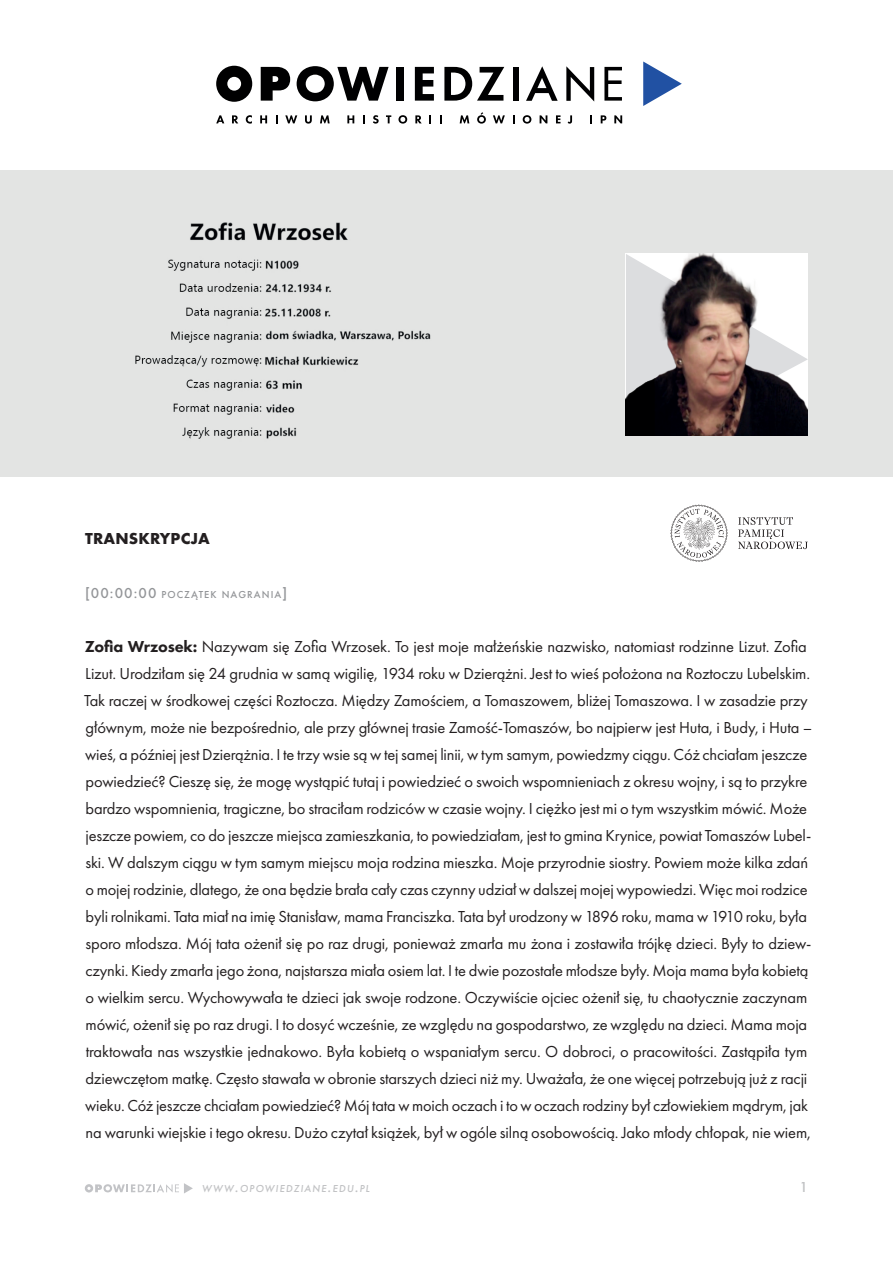
<style>
.page{position:relative;width:893px;height:1263px;background:#fff}
.page>*{position:absolute;margin:0;border:0;box-sizing:border-box;transform-origin:0 0}
.t1{font:16.5px/27px "Futura PT";letter-spacing:-.01em;color:#231f20}
.t2{font:700 16.5px "Futura PT";letter-spacing:.01em;color:#231f20}
.t3{font:500 15px "Futura PT";color:#c1c2c4}
.t4{font:500 10.5px "Futura PT";letter-spacing:.105em;color:#939598}
.t5{font:italic 500 10.5px "Futura PT";letter-spacing:.105em;color:#c1c2c4}
.s1{font-size:15px}
.s2{font-weight:800}
</style>
<div class="page">
<svg style="left:85px;top:1183px;width:108px;height:10px"></svg>
<div style="left:0;top:171px;width:893px;height:306px;background:#e3e4e3"></div>
<svg style="left:261px;top:67px;width:29px;height:34px"></svg>
<svg style="left:297px;top:66px;width:92px;height:35px"></svg>
<div style="left:396px;top:67px;width:8px;height:34px;background:#000001"></div>
<svg style="left:415px;top:67px;width:19px;height:34px"></svg>
<svg style="left:444px;top:67px;width:60px;height:34px"></svg>
<div style="left:513px;top:67px;width:5px;height:34px;background:#000001"></div>
<svg style="left:526px;top:66px;width:32px;height:35px"></svg>
<svg style="left:566px;top:66px;width:28px;height:36px"></svg>
<svg style="left:604px;top:67px;width:18px;height:34px"></svg>
<svg style="left:643px;top:61px;width:39px;height:45px"></svg>
<svg style="left:216px;top:66px;width:36px;height:36px"></svg>
<svg style="left:216px;top:115px;width:8px;height:8px"></svg>
<svg style="left:232px;top:115px;width:6px;height:8px"></svg>
<svg style="left:246px;top:115px;width:6px;height:9px"></svg>
<svg style="left:260px;top:115px;width:7px;height:8px"></svg>
<svg style="left:276px;top:115px;width:2px;height:8px"></svg>
<svg style="left:285px;top:115px;width:12px;height:8px"></svg>
<svg style="left:305px;top:115px;width:7px;height:9px"></svg>
<svg style="left:320px;top:115px;width:10px;height:8px"></svg>
<svg style="left:347px;top:115px;width:7px;height:8px"></svg>
<svg style="left:363px;top:115px;width:2px;height:8px"></svg>
<svg style="left:373px;top:115px;width:6px;height:9px"></svg>
<svg style="left:386px;top:115px;width:5px;height:8px"></svg>
<svg style="left:398px;top:115px;width:9px;height:9px"></svg>
<svg style="left:415px;top:115px;width:7px;height:8px"></svg>
<svg style="left:440px;top:115px;width:2px;height:8px"></svg>
<svg style="left:460px;top:115px;width:9px;height:8px"></svg>
<svg style="left:477px;top:112px;width:9px;height:12px"></svg>
<svg style="left:493px;top:115px;width:12px;height:8px"></svg>
<svg style="left:523px;top:115px;width:8px;height:9px"></svg>
<svg style="left:540px;top:115px;width:7px;height:8px"></svg>
<svg style="left:556px;top:115px;width:4px;height:8px"></svg>
<svg style="left:568px;top:115px;width:4px;height:9px"></svg>
<svg style="left:590px;top:115px;width:2px;height:8px"></svg>
<svg style="left:601px;top:115px;width:5px;height:8px"></svg>
<svg style="left:614px;top:115px;width:8px;height:8px"></svg>
<svg style="left:670px;top:505px;width:58px;height:57px"></svg>
<svg style="left:738px;top:517px;width:70px;height:32px"></svg>
<img style="left:626px;top:254px;width:182px;height:182px">
<p class="t2" style="left:85px;top:528px;width:126px">TRANSKRYPCJA</p>
<p class="t4" style="left:85px;top:588px;width:204px"><span class="s1">[00:00:00</span> POCZĄTEK NAGRANIA<span class="s1">]</span></p>
<p class="t1" style="left:84px;top:633px;width:730px"><span class="s2">Zofia Wrzosek:</span> Nazywam się Zofia Wrzosek. To jest moje małżeńskie nazwisko, natomiast rodzinne Lizut. Zofia Lizut. Urodziłam się 24 grudnia w samą wigilię, 1934 roku w Dzierążni. Jest to wieś położona na Roztoczu Lubelskim.<br>Tak raczej w środkowej części Roztocza. Między Zamościem, a Tomaszowem, bliżej Tomaszowa. I w zasadzie przy głównym, może nie bezpośrednio, ale przy głównej trasie Zamość-Tomaszów, bo najpierw jest Huta, i Budy, i Huta – wieś, a później jest Dzierążnia. I te trzy wsie są w tej samej linii, w tym samym, powiedzmy ciągu. Cóż chciałam jeszcze powiedzieć? Cieszę się, że mogę wystąpić tutaj i powiedzieć o swoich wspomnieniach z okresu wojny, i są to przykre bardzo wspomnienia, tragiczne, bo straciłam rodziców w czasie wojny. I ciężko jest mi o tym wszystkim mówić. Może jeszcze powiem, co do jeszcze miejsca zamieszkania, to powiedziałam, jest to gmina Krynice, powiat Tomaszów Lubel&shy;ski. W dalszym ciągu w tym samym miejscu moja rodzina mieszka. Moje przyrodnie siostry. Powiem może kilka zdań o mojej rodzinie, dlatego, że ona będzie brała cały czas czynny udział w dalszej mojej wypowiedzi. Więc moi rodzice byli rolnikami. Tata miał na imię Stanisław, mama Franciszka. Tata był urodzony w 1896 roku, mama w 1910 roku, była sporo młodsza. Mój tata ożenił się po raz drugi, ponieważ zmarła mu żona i zostawiła trójkę dzieci. Były to dziew&shy;czynki. Kiedy zmarła jego żona, najstarsza miała osiem lat. I te dwie pozostałe młodsze były. Moja mama była kobietą o wielkim sercu. Wychowywała te dzieci jak swoje rodzone. Oczywiście ojciec ożenił się, tu chaotycznie zaczynam mówić, ożenił się po raz drugi. I to dosyć wcześnie, ze względu na gospodarstwo, ze względu na dzieci. Mama moja traktowała nas wszystkie jednakowo. Była kobietą o wspaniałym sercu. O dobroci, o pracowitości. Zastąpiła tym dziewczętom matkę. Często stawała w obronie starszych dzieci niż my. Uważała, że one więcej potrzebują już z racji wieku. Cóż jeszcze chciałam powiedzieć? Mój tata w moich oczach i to w oczach rodziny był człowiekiem mądrym, jak na warunki wiejskie i tego okresu. Dużo czytał książek, był w ogóle silną osobowością. Jako młody chłopak, nie wiem,</p>
<p class="t5" style="left:202px;top:1182px;width:169px">WWW<span class="s1">.</span>OPOWIEDZIANE<span class="s1">.</span>EDU<span class="s1">.</span>PL</p>
<p class="t3" style="left:799px;top:1178px;width:10px">1</p>
</div>
